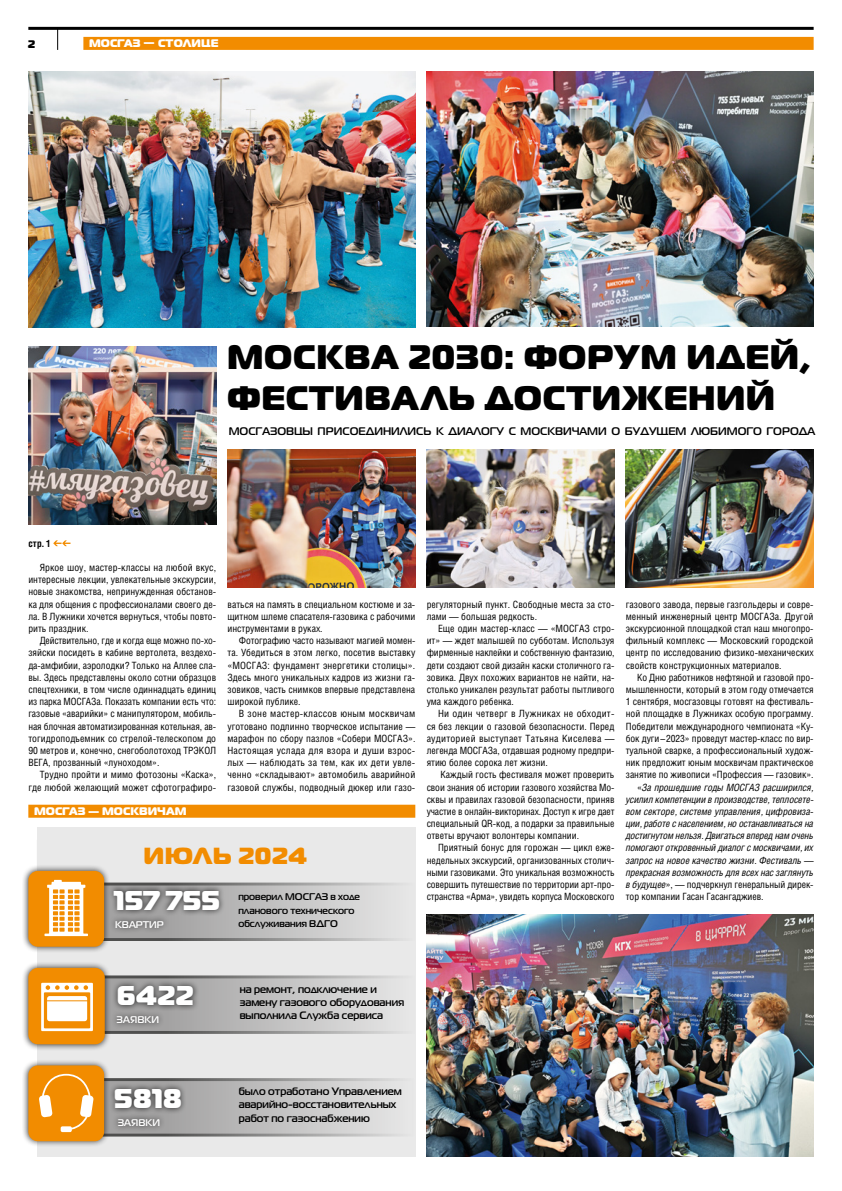
<style>
.page{position:relative;width:842px;height:1191px;background:#fff}
.page>*{position:absolute;margin:0;border:0;box-sizing:border-box;transform-origin:0 0}
.t1{font:34px/40.8px "Magistral Black C";letter-spacing:.02em;color:#000}
.t2{font:900 27.2px "Magistral";letter-spacing:.005em;color:#fff}
.t3{font:900 23.3px "Magistral";letter-spacing:.015em;color:#f28c00;scale:1.04 1}
.t4{font:700 11px "Magistral";color:#000}
.t5{font:900 11px "Magistral";letter-spacing:.01em;color:#fff}
.t6{font:900 11px "Magistral";color:#000}
.t7{font:700 10.7px/13.4px "Magistral";color:#000}
.t8{font:10px/12.2px "Helios Cond";color:#000;text-align:justify}
.t9{font:italic 10px "Helios Cond";letter-spacing:-.01em;color:#000}
.t10{font:700 10px "Helios Cond";color:#000}
.t11{font:700 9.7px/13.4px "Magistral";color:#000}
.t12{font:700 9.7px "Magistral";letter-spacing:.01em;color:#fff}
.s1{font-style:normal}
.s2{font-style:italic}
</style>
<div class="page">
<img style="left:28px;top:72px;width:387px;height:255px">
<img style="left:427px;top:71px;width:386px;height:255px">
<div style="left:83px;top:37px;width:731px;height:13px;background:#f28c00"></div>
<div style="left:37px;top:827px;width:378px;height:329px;background:#e9e9e9"></div>
<div style="left:28px;top:804px;width:387px;height:13px;background:#f28c00"></div>
<svg style="left:111px;top:1078px;width:289px;height:58px"></svg>
<div style="left:22px;top:1058px;width:89px;height:89px;background:#000;opacity:.75"></div>
<div style="left:28px;top:1065px;width:76px;height:76px;background:#f28c00;border-radius:10px"></div>
<svg style="left:39px;top:1073px;width:55px;height:59px"></svg>
<div style="left:109px;top:1082px;width:78px;height:32px;background:#000;opacity:.75"></div>
<div style="left:112px;top:1113px;width:54px;height:19px;background:#000;opacity:.75"></div>
<svg style="left:111px;top:975px;width:305px;height:59px"></svg>
<div style="left:22px;top:961px;width:89px;height:89px;background:#000;opacity:.75"></div>
<div style="left:28px;top:967px;width:77px;height:77px;background:#f28c00;border-radius:10px"></div>
<svg style="left:41px;top:982px;width:52px;height:49px"></svg>
<div style="left:47px;top:996px;width:40px;height:25px;background:#fff;border-radius:3px"></div>
<hr style="left:46px;top:1000px;width:43px;height:1px;background:#f28c00">
<div style="left:111px;top:1010px;width:54px;height:19px;background:#000;opacity:.75"></div>
<div style="left:111px;top:980px;width:88px;height:32px;background:#000;opacity:.75"></div>
<svg style="left:111px;top:882px;width:305px;height:59px"></svg>
<div style="left:22px;top:864px;width:89px;height:89px;background:#000;opacity:.75"></div>
<div style="left:28px;top:871px;width:76px;height:75px;background:#f28c00;border-radius:10px"></div>
<svg style="left:44px;top:880px;width:44px;height:56px"></svg>
<div style="left:109px;top:914px;width:61px;height:20px;background:#000;opacity:.75"></div>
<div style="left:108px;top:884px;width:117px;height:32px;background:#000;opacity:.75"></div>
<hr style="left:28px;top:27px;width:786px;height:3px;background:#000">
<svg style="left:57px;top:30px;width:1px;height:20px"></svg>
<svg style="left:53px;top:540px;width:17px;height:6px"></svg>
<img style="left:427px;top:915px;width:387px;height:241px">
<img style="left:28px;top:347px;width:188px;height:177px">
<img style="left:626px;top:449px;width:188px;height:139px">
<img style="left:427px;top:449px;width:187px;height:139px">
<img style="left:227px;top:449px;width:188px;height:139px">
<p class="t6" style="left:28px;top:36px;width:9px">2</p>
<p class="t5" style="left:89px;top:35px;width:131px">МОСГАЗ — СТОЛИЦЕ</p>
<p class="t10" style="left:28px;top:537px;width:24px">стр. 1</p>
<h1 class="t1" style="left:227px;top:335px;width:586px">МОСКВА 2030: ФОРУМ ИДЕЙ,<br>ФЕСТИВАЛЬ ДОСТИЖЕНИЙ</h1>
<p class="t4" style="left:229px;top:423px;width:588px">МОСГАЗОВЦЫ ПРИСОЕДИНИЛИСЬ К ДИАЛОГУ С МОСКВИЧАМИ О БУДУЩЕМ ЛЮБИМОГО ГОРОДА</p>
<p class="t8" style="left:28px;top:561px;width:189px;text-indent:11px">Яркое шоу, мастер-классы на любой вкус, интересные лекции, увлекательные экскурсии, новые знакомства, непринужденная обстанов&shy;ка для общения с профессионалами своего де&shy;ла. В Лужники хочется вернуться, чтобы повто&shy;рить праздник.</p>
<p class="t8" style="left:28px;top:634px;width:189px;text-indent:11px">Действительно, где и когда еще можно по-хо&shy;зяйски посидеть в кабине вертолета, вездехо&shy;да-амфибии, аэролодки? Только на Аллее сла&shy;вы. Здесь представлены около сотни образцов спецтехники, в том числе одиннадцать единиц из парка МОСГАЗа. Показать компании есть что: газовые «аварийки» с манипулятором, мобиль&shy;ная блочная автоматизированная котельная, ав&shy;тогидроподъемник со стрелой-телескопом до 90 метров и, конечно, снегоболотоход ТРЭКОЛ ВЕГА, прозванный «луноходом».</p>
<p class="t8" style="left:28px;top:768px;width:189px;text-align:right">Трудно пройти и мимо фотозоны «Каска», где любой желающий может сфотографиро-</p>
<p class="t5" style="left:34px;top:803px;width:154px">МОСГАЗ — МОСКВИЧАМ</p>
<p class="t8" style="left:227px;top:598px;width:189px">ваться на память в специальном костюме и за&shy;щитном шлеме спасателя-газовика с рабочими инструментами в руках.</p>
<p class="t8" style="left:227px;top:634px;width:189px;text-indent:11px">Фотографию часто называют магией момен&shy;та. Убедиться в этом легко, посетив выставку «МОСГАЗ: фундамент энергетики столицы».<br>Здесь много уникальных кадров из жизни га&shy;зовиков, часть снимков впервые представлена широкой публике.</p>
<p class="t8" style="left:227px;top:707px;width:189px;text-indent:11px">В зоне мастер-классов юным москвичам уготовано подлинно творческое испытание — марафон по сбору пазлов «Собери МОСГАЗ».<br>Настоящая услада для взора и души взрос&shy;лых — наблюдать за тем, как их дети увле&shy;ченно «складывают» автомобиль аварийной газовой службы, подводный дюкер или газо-</p>
<h3 class="t3" style="left:144px;top:838px;width:159px">ИЮЛЬ 2024</h3>
<h2 class="t2" style="left:114px;top:880px;width:107px">157 755</h2>
<p class="t11" style="left:238px;top:890px;width:123px">проверил МОСГАЗ в ходе планового технического обслуживания ВДГО</p>
<p class="t12" style="left:115px;top:918px;width:50px">КВАРТИР</p>
<p class="t8" style="left:427px;top:598px;width:189px">регуляторный пункт. Свободные места за сто&shy;лами — большая редкость.</p>
<p class="t8" style="left:427px;top:622px;width:189px;text-indent:11px">Еще один мастер-класс — «МОСГАЗ стро&shy;ит» — ждет малышей по субботам. Используя фирменные наклейки и собственную фантазию, дети создают свой дизайн каски столичного га&shy;зовика. Двух похожих вариантов не найти, на&shy;столько уникален результат работы пытливого ума каждого ребенка.</p>
<p class="t8" style="left:427px;top:707px;width:189px;text-indent:11px">Ни один четверг в Лужниках не обходит&shy;ся без лекции о газовой безопасности. Перед аудиторией выступает Татьяна Киселева — легенда МОСГАЗа, отдавшая родному предпри&shy;ятию более сорока лет жизни.</p>
<p class="t8" style="left:427px;top:768px;width:189px;text-indent:14px">Каждый гость фестиваля может проверить свои знания об истории газового хозяйства Мо&shy;сквы и правилах газовой безопасности, приняв участие в онлайн-викторинах. Доступ к игре дает специальный QR-код, а подарки за правильные ответы вручают волонтеры компании.</p>
<p class="t8" style="left:427px;top:841px;width:189px;text-indent:11px">Приятный бонус для горожан — цикл еже&shy;недельных экскурсий, организованных столич&shy;ными газовиками. Это уникальная возможность совершить путешествие по территории арт-про&shy;странства «Арма», увидеть корпуса Московского</p>
<p class="t8" style="left:626px;top:598px;width:189px">газового завода, первые газгольдеры и совре&shy;менный инженерный центр МОСГАЗа. Другой экскурсионной площадкой стал наш многопро&shy;фильный комплекс — Московский городской центр по исследованию физико-механических свойств конструкционных материалов.</p>
<p class="t8" style="left:637px;top:671px;width:178px">Ко Дню работников нефтяной и газовой про-</p>
<p class="t8" style="left:626px;top:683px;width:189px">мышленности, который в этом году отмечается</p>
<p class="t8" style="left:626px;top:695px;width:189px">1 сентября, мосгазовцы готовят на фестиваль-</p>
<p class="t8" style="left:626px;top:707px;width:189px">ной площадке в Лужниках особую программу.</p>
<p class="t8" style="left:626px;top:719px;width:189px">Победители международного чемпионата «Ку-</p>
<p class="t8" style="left:626px;top:732px;width:189px">бок дуги–2023» проведут мастер-класс по вир-</p>
<p class="t8" style="left:626px;top:744px;width:189px">туальной сварке, а профессиональный худож-</p>
<p class="t8" style="left:626px;top:756px;width:189px">ник предложит юным москвичам практическое</p>
<p class="t8" style="left:626px;top:768px;width:189px">занятие по живописи «Профессия — газовик».</p>
<p class="t9" style="left:637px;top:781px;width:178px"><span class="s1">«</span>За прошедшие годы МОСГАЗ расширился,</p>
<p class="t9" style="left:626px;top:793px;width:189px">усилил компетенции в производстве, теплосете-</p>
<p class="t9" style="left:626px;top:805px;width:189px">вом секторе, системе управления, цифровиза-</p>
<p class="t9" style="left:626px;top:817px;width:189px">ции, работе с населением, но останавливаться на</p>
<p class="t9" style="left:626px;top:829px;width:189px">достигнутом нельзя. Двигаться вперед нам очень</p>
<p class="t9" style="left:626px;top:842px;width:189px">помогают откровенный диалог с москвичами, их</p>
<p class="t9" style="left:626px;top:854px;width:189px">запрос на новое качество жизни. Фестиваль —</p>
<p class="t9" style="left:626px;top:866px;width:189px">прекрасная возможность для всех нас заглянуть</p>
<p class="t8" style="left:626px;top:878px;width:189px"><span class="s2">в будущее</span>», — подчеркнул генеральный дирек-</p>
<p class="t8" style="left:626px;top:890px;width:139px">тор компании Гасан Гасангаджиев.</p>
<h2 class="t2" style="left:117px;top:976px;width:78px">6422</h2>
<p class="t12" style="left:117px;top:1013px;width:44px">ЗАЯВКИ</p>
<p class="t7" style="left:240px;top:982px;width:166px">на ремонт, подключение и замену газового оборудования выполнила Служба сервиса</p>
<h2 class="t2" style="left:114px;top:1078px;width:69px">5818</h2>
<p class="t12" style="left:118px;top:1116px;width:44px">ЗАЯВКИ</p>
<p class="t7" style="left:239px;top:1084px;width:165px">было отработано Управлением аварийно-восстановительных работ по газоснабжению</p>
</div>
